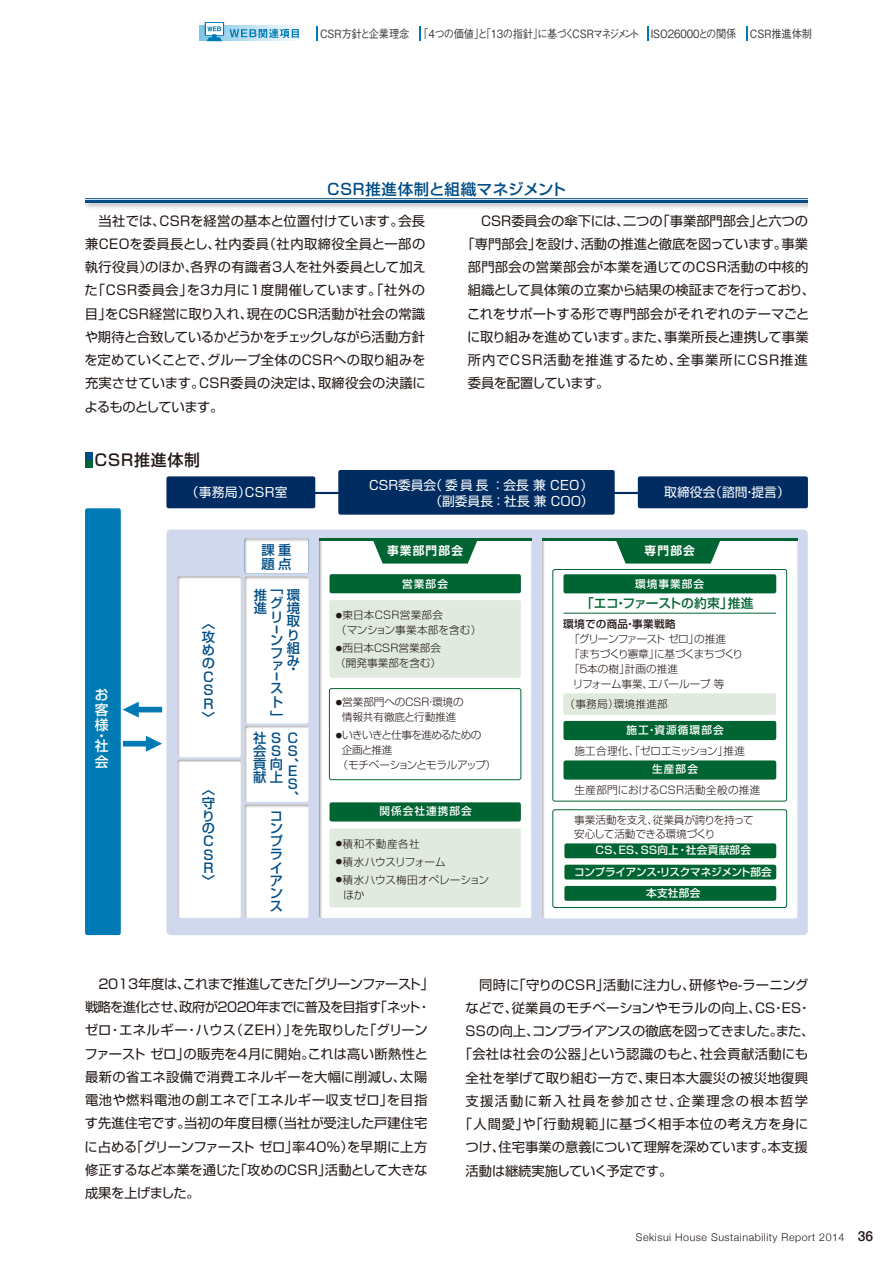
<style>
.page{position:relative;width:893px;height:1263px;background:#fff}
.page>*{position:absolute;margin:0;border:0;box-sizing:border-box;transform-origin:0 0}
.t1{font:500 15.9px "Shin Go Pro";letter-spacing:.05em;color:#221815}
.t2{font:500 15.45px "Shin Go Pro";letter-spacing:.04em;color:#004d86}
.t3{font:500 13.8px/15.1px "Shin Go Pro";color:#fff;text-align:justify}
.t4{font:13.35px/23.2px "Shin Go Pro";color:#221815;text-align:justify}
.t5{font:500 13.35px/13px "Shin Go Pro";color:#004d86}
.t6{font:13.35px "Shin Go Pro";letter-spacing:-.05em;color:#221815}
.t7{font:13.35px "Shin Go Pro";letter-spacing:.035em;color:#221815}
.t8{font:13.35px "Shin Go Pro";letter-spacing:.045em;color:#221815}
.t9{font:13.35px "Shin Go Pro";letter-spacing:.02em;color:#221815}
.t10{font:13.35px "Shin Go Pro";letter-spacing:.025em;color:#221815}
.t11{font:13.35px "Shin Go Pro";letter-spacing:.075em;color:#221815}
.t12{font:13.35px "Shin Go Pro";letter-spacing:.105em;color:#221815}
.t13{font:13.35px "Shin Go Pro";letter-spacing:-.03em;color:#221815}
.t14{font:12.75px "Shin Go Pro";letter-spacing:.005em;color:#fff}
.t15{font:500 12.75px "Shin Go Pro";letter-spacing:-.015em;color:#006532}
.t16{font:700 11.7px "Shin Go Pro De";letter-spacing:.1em;color:#fff}
.t17{font:500 11.4px "Gothic BBB Pr 5";letter-spacing:-.015em;color:#3e3a39;scale:.9 1}
.t18{font:300 10.65px/15px "Shin Go Pro";letter-spacing:-.015em;color:#221815;text-align:center}
.t19{font:300 10.65px/15px "Shin Go Pro";letter-spacing:-.035em;color:#221815}
.t20{font:300 10.65px/15px "Shin Go Pro";letter-spacing:.005em;color:#221815}
.t21{font:300 10.65px "Helvetica Neue";letter-spacing:.05em;color:#221815}
.t22{font:500 10.65px "Shin Go Pro";letter-spacing:.025em;color:#fff}
.t23{font:300 10.65px "Shin Go Pro";letter-spacing:.025em;color:#221815}
.t24{font:300 10.65px/15px "Shin Go Pro";letter-spacing:.02em;color:#221815}
.t25{font:500 10.65px "Shin Go Pro";letter-spacing:-.03em;color:#fff}
.t26{font:500 10.65px "Shin Go Pro";letter-spacing:.1em;color:#fff}
.t27{font:300 10.65px "Shin Go Pro";letter-spacing:-.04em;color:#221815}
.t28{font:300 10.65px "Shin Go Pro";letter-spacing:-.06em;color:#221815}
.t29{font:300 10.65px "Shin Go Pro";letter-spacing:.045em;color:#221815}
.t30{font:500 9.3px "Shin Go Pro";color:#004d86;scale:1.43 1}
.s1{font-weight:500}
.s2{font-weight:500;font-size:13.8px}
</style>
<div class="page">
<div style="left:166px;top:529px;width:642px;height:406px;background:#d0d8ee;border-radius:4px"></div>
<svg style="left:177px;top:538px;width:131px;height:380px;background:#f8f8fa"></svg>
<svg style="left:199px;top:25px;width:96px;height:16px"></svg>
<svg style="left:230px;top:29px;width:69px;height:9px"></svg>
<div style="left:205px;top:22px;width:19px;height:14px;background:#fff"></div>
<svg style="left:207px;top:26px;width:15px;height:15px"></svg>
<svg style="left:316px;top:26px;width:2px;height:14px"></svg>
<svg style="left:419px;top:26px;width:2px;height:14px"></svg>
<svg style="left:647px;top:26px;width:1px;height:14px"></svg>
<svg style="left:746px;top:26px;width:1px;height:14px"></svg>
<hr style="left:309px;top:492px;width:332px;height:2px;background:#002c62">
<div style="left:85px;top:508px;width:36px;height:427px;background:#007ab4;border-radius:2px"></div>
<div style="left:166px;top:476px;width:149px;height:32px;background:#002c62;border-radius:2px"></div>
<div style="left:338px;top:470px;width:277px;height:45px;background:#002c62;border-radius:2px"></div>
<div style="left:638px;top:476px;width:170px;height:32px;background:#002c62;border-radius:2px"></div>
<hr style="left:85px;top:201px;width:723px;height:2px;background:#004d86">
<hr style="left:85px;top:198px;width:723px;height:1px;background:#004d86">
<svg style="left:123px;top:736px;width:39px;height:16px"></svg>
<svg style="left:123px;top:702px;width:39px;height:15px"></svg>
<div style="left:85px;top:452px;width:8px;height:8px;background:#004d86"></div>
<div style="left:85px;top:460px;width:8px;height:7px;background:#006532"></div>
<svg style="left:319px;top:540px;width:212px;height:378px;background:#d8e6dc"></svg>
<svg style="left:542px;top:540px;width:255px;height:378px;background:#bbd5c8"></svg>
<svg style="left:372px;top:540px;width:106px;height:24px;background:#1e774a"></svg>
<svg style="left:615px;top:540px;width:106px;height:24px;background:#1e774a"></svg>
<hr style="left:319px;top:538px;width:212px;height:2px;background:#006532">
<hr style="left:542px;top:538px;width:255px;height:2px;background:#006532">
<div style="left:563px;top:693px;width:213px;height:22px;background:#e0eade;border-radius:2px"></div>
<p class="t17" style="left:320px;top:24px;width:548px">CSR方針と企業理念 「4つの価値」と「13の指針」に基づくCSRマネジメント ISO26000との関係 CSR推進体制</p>
<p class="t2" style="left:327px;top:176px;width:241px">CSR推進体制と組織マネジメント</p>
<p class="t4" style="left:481px;top:207px;width:328px">CSR委員会の傘下には、二つの「事業部門部会」と六つの</p>
<p class="t4" style="left:462px;top:230px;width:348px">「専門部会」を設け、活動の推進と徹底を図っています。事業</p>
<p class="t10" style="left:468px;top:256px;width:342px">部門部会の営業部会が本業を通じてのCSR活動の中核的</p>
<p class="t4" style="left:468px;top:277px;width:349px">組織として具体策の立案から結果の検証までを行っており、</p>
<p class="t4" style="left:467px;top:300px;width:344px">これをサポートする形で専門部会がそれぞれのテーマごと</p>
<p class="t4" style="left:467px;top:323px;width:343px">に取り組みを進めています。また、事業所長と連携して事業</p>
<p class="t11" style="left:468px;top:349px;width:342px">所内でCSR活動を推進するため、全事業所にCSR推進</p>
<p class="t13" style="left:468px;top:372px;width:143px">委員を配置しています。</p>
<p class="t4" style="left:85px;top:207px;width:343px">　当社では、CSRを経営の基本と位置付けています。会長兼CEOを委員長とし、社内委員（社内取締役全員と一部の執行役員）のほか、各界の有識者3人を社外委員として加えた「CSR委員会」を3カ月に1度開催しています。「社外の目」をCSR経営に取り入れ、現在のCSR活動が社会の常識や期待と合致しているかどうかをチェックしながら活動方針を定めていくことで、グループ全体のCSRへの取り組みを充実させています。CSR委員の決定は、取締役会の決議によるものとしています。</p>
<p class="t1" style="left:94px;top:447px;width:107px">CSR推進体制</p>
<p class="t14" style="left:186px;top:481px;width:103px">（事務局）CSR室</p>
<p class="t3" style="left:95px;top:685px;width:15px">お客様</p>
<p class="t3" style="left:95px;top:728px;width:15px;line-height:10.6px">・社</p>
<p class="t3" style="left:95px;top:752px;width:15px">会</p>
<p class="t5" style="left:202px;top:614px;width:15px;line-height:13.6px">〈攻めの<br>C<br>S<br>R〉</p>
<p class="t5" style="left:202px;top:781px;width:14px">〈守りの<br>C<br>S<br>R〉</p>
<p class="t5" style="left:262px;top:542px;width:31px">課重題点</p>
<p class="t5" style="left:254px;top:586px;width:15px">推進</p>
<p class="t5" style="left:287px;top:586px;width:15px">環境取り組み</p>
<p class="t5" style="left:287px;top:661px;width:10px">・</p>
<p class="t5" style="left:270px;top:578px;width:14px;line-height:15.5px">「グ</p>
<p class="t5" style="left:270px;top:609px;width:12px">リ</p>
<p class="t30" style="left:270px;top:621px;width:7px">ー</p>
<p class="t5" style="left:270px;top:632px;width:14px;text-align:justify">ンファ</p>
<p class="t30" style="left:270px;top:669px;width:7px">ー</p>
<p class="t5" style="left:270px;top:679px;width:14px;line-height:14.2px;text-align:justify">スト」</p>
<p class="t5" style="left:253px;top:730px;width:29px">社 S会 S</p>
<p class="t5" style="left:253px;top:769px;width:31px">献上</p>
<p class="t5" style="left:253px;top:730px;width:47px;text-align:right">C<br>S<br>貢向、</p>
<p class="t5" style="left:286px;top:762px;width:14px;text-align:justify">E S、</p>
<p class="t5" style="left:270px;top:807px;width:15px">コンプライアンス</p>
<p class="t14" style="left:369px;top:474px;width:225px">CSR委員会（委員長 ：会長 兼 CEO）</p>
<p class="t14" style="left:429px;top:491px;width:165px">（副委員長 ：社長 兼 COO）</p>
<p class="t14" style="left:664px;top:481px;width:127px">取締役会（諮問・提言）</p>
<p class="t16" style="left:387px;top:541px;width:78px">事業部門部会</p>
<p class="t16" style="left:645px;top:541px;width:52px">専門部会</p>
<p class="t22" style="left:402px;top:575px;width:47px">営業部会</p>
<p class="t24" style="left:336px;top:606px;width:147px"><sup>●</sup>東日本CSR営業部会<br>（マンション事業本部を含む）</p>
<p class="t20" style="left:335px;top:639px;width:108px"><sup>●</sup>西日本CSR営業部会（開発事業部を含む）</p>
<p class="t18" style="left:336px;top:693px;width:129px"><sup>●</sup>営業部門へのＣＳＲ・環境の情報共有徹底と行動推進</p>
<p class="t28" style="left:336px;top:726px;width:147px"><sup>●</sup>いきいきと仕事を進めるための</p>
<p class="t18" style="left:342px;top:741px;width:52px">企画と推進</p>
<p class="t27" style="left:337px;top:756px;width:160px">（モチベーションとモラルアップ）</p>
<p class="t26" style="left:379px;top:802px;width:94px">関係会社連携部会</p>
<p class="t29" style="left:336px;top:835px;width:85px"><sup>●</sup>積和不動産各社</p>
<p class="t18" style="left:336px;top:853px;width:111px"><sup>●</sup>積水ハウスリフォーム</p>
<p class="t20" style="left:343px;top:871px;width:158px;text-indent:-7px"><sup>●</sup>積水ハウス梅田オペレーション　ほか</p>
<p class="t22" style="left:635px;top:575px;width:71px">環境事業部会</p>
<p class="t15" style="left:581px;top:592px;width:174px">「エコ・ファーストの約束」推進</p>
<p class="t19" style="left:563px;top:615px;width:181px"><span class="s1">環境での商品・事業戦略<br></span>　「グリーンファースト ゼロ」の推進<br>　「まちづくり憲章」に基づくまちづくり　「５本の樹」計画の推進<br>　リフォーム事業、エバーループ 等</p>
<p class="t23" style="left:564px;top:695px;width:105px">（事務局）環境推進部</p>
<p class="t26" style="left:627px;top:721px;width:99px">施工・資源循環部会</p>
<p class="t18" style="left:574px;top:742px;width:172px">施工合理化、「ゼロエミッション」推進</p>
<p class="t23" style="left:575px;top:781px;width:187px">生産部門におけるCSR活動全般の推進</p>
<p class="t22" style="left:652px;top:760px;width:47px">生産部会</p>
<p class="t18" style="left:574px;top:812px;width:181px;line-height:13.5px;text-align:left">事業活動を支え、従業員が誇りを持って安心して活動できる環境づくり</p>
<p class="t22" style="left:595px;top:841px;width:157px">CS、ES、SS向上・社会貢献部会</p>
<p class="t25" style="left:574px;top:863px;width:199px">コンプライアンス・リスクマネジメント部会</p>
<p class="t22" style="left:646px;top:884px;width:56px">本支社部会</p>
<p class="t4" style="left:85px;top:970px;width:351px;text-align:left;text-indent:14px">2013年度は、これまで推進してきた「グリーンファースト」戦略を進化させ、政府が2020年までに普及を目指す「ネット・ゼロ・エネルギー・ハウス（ZEH）」を先取りした「グリーンファースト ゼロ」の販売を4月に開始。これは高い断熱性と最新の省エネ設備で消費エネルギーを大幅に削減し、太陽電池や燃料電池の創エネで「エネルギー収支ゼロ」を目指す先進住宅です。当初の年度目標（当社が受注した戸建住宅に占める「グリーンファースト ゼロ」率40％）を早期に上方修正するなど本業を通じた「攻めのCSR」活動として大きな成果を上げました。</p>
<p class="t4" style="left:479px;top:971px;width:330px">同時に「守りのCSR」活動に注力し、研修やe-ラーニング</p>
<p class="t4" style="left:465px;top:994px;width:347px">などで、従業員のモチベーションやモラルの向上、CS・ES・</p>
<p class="t6" style="left:466px;top:1020px;width:350px">SSの向上、コンプライアンスの徹底を図ってきました。また、</p>
<p class="t7" style="left:459px;top:1043px;width:351px">「会社は社会の公器」という認識のもと、社会貢献活動にも</p>
<p class="t9" style="left:466px;top:1066px;width:344px">全社を挙げて取り組む一方で、東日本大震災の被災地復興</p>
<p class="t12" style="left:466px;top:1090px;width:344px">支援活動に新入社員を参加させ、企業理念の根本哲学</p>
<p class="t8" style="left:459px;top:1113px;width:351px">「人間愛」や「行動規範」に基づく相手本位の考え方を身に</p>
<p class="t4" style="left:465px;top:1134px;width:344px">つけ、住宅事業の意義について理解を深めています。本支援</p>
<p class="t4" style="left:466px;top:1157px;width:208px">活動は継続実施していく予定です。</p>
<p class="t21" style="left:636px;top:1229px;width:239px">Sekisui House Sustainability Report 2014 <span class="s2">36</span></p>
</div>
